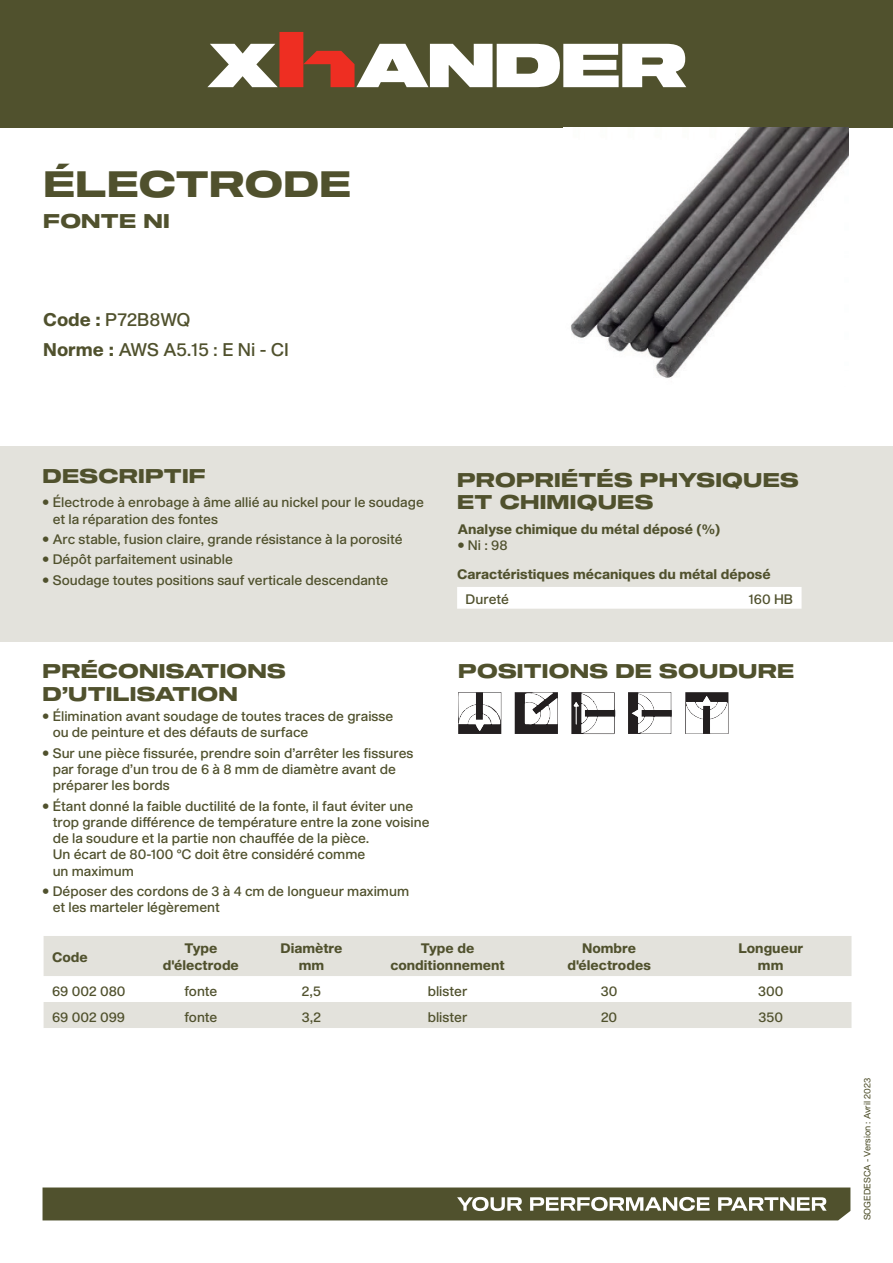
<style>
.page{position:relative;width:893px;height:1263px;background:#fff}
.page>*{position:absolute;margin:0;border:0;box-sizing:border-box;transform-origin:0 0}
.t1{font:36px "Shapiro 75 Heavy Extd";letter-spacing:.01em;color:#50512d}
.t2{font:19.5px/22.5px "Shapiro 75 Heavy Extd";letter-spacing:.01em;color:#50512d}
.t3{font:18px/30.2px "Shapiro 55 Middle";color:#50512d}
.t4{font:13.5px/16.2px "Shapiro 55 Middle";color:#50512d}
.t5{font:800 13.5px/16.2px "Shapiro 75";color:#50512d;text-align:center}
.t6{font:9px "Shapiro 45 Welter";color:#50512d}
.s1{font-family:"Shapiro 75";font-weight:800}
</style>
<div class="page">
<svg style="left:43px;top:1187px;width:807px;height:33px;background:#636444"></svg>
<div style="left:0;top:0;width:893px;height:128px;background:#50512d"></div>
<svg style="left:207px;top:32px;width:479px;height:55px"></svg>
<svg style="left:44px;top:936px;width:807px;height:92px;fill:#e3e2dc"></svg>
<img style="left:571px;top:128px;width:278px;height:250px">
<div style="left:0;top:446px;width:893px;height:196px;background:#e3e2dc"></div>
<div style="left:457px;top:587px;width:344px;height:22px;background:#fff"></div>
<svg style="left:458px;top:692px;width:271px;height:42px"></svg>
<h1 class="t1" style="left:43px;top:159px;width:309px">ÉLECTRODE</h1>
<h2 class="t2" style="left:43px;top:211px;width:128px">FONTE NI</h2>
<h3 class="t3" style="left:43px;top:305px;width:247px"><span class="s1">Code</span> P<span class="s1">:</span> 72B8WQ<br><span class="s1">Norme :</span> AWS A5.15 E: Ni - CI</h3>
<h2 class="t2" style="left:43px;top:465px;width:165px">DESCRIPTIF</h2>
<p class="t4" style="left:53px;top:495px;width:373px;text-indent:-10px"><span class="s1">•</span> Électrode à enrobage à âme allié au nickel pour le soudage et la réparation des fontes</p>
<p class="t4" style="left:43px;top:532px;width:362px"><span class="s1">•</span> Arc stable, fusion claire, grande résistance laà porosité</p>
<p class="t4" style="left:43px;top:552px;width:192px"><span class="s1">•</span> Dépôt parfaitement usinable</p>
<p class="t4" style="left:43px;top:572px;width:347px"><span class="s1">•</span> Soudage toutes positions sauf verticale descendante</p>
<h2 class="t2" style="left:43px;top:661px;width:245px">PRÉCONISATIONS<br>D’UTILISATION</h2>
<p class="t4" style="left:53px;top:709px;width:342px;text-indent:-10px"><span class="s1">•</span> Élimination avant soudage de toutes traces de graisse ou de peinture et des défauts de surface</p>
<p class="t4" style="left:53px;top:745px;width:362px;text-indent:-10px"><span class="s1">•</span> Sur une pièce fissurée, prendre soin d’arrêter les fissures par forage d’un trou de 6 8à mm de diamètre avant de préparer les bords</p>
<p class="t4" style="left:53px;top:798px;width:378px;text-indent:-10px"><span class="s1">•</span> Étant donné la faible ductilité de la fonte il, faut éviter une trop grande différence de température entre la zone voisine de la soudure et la partie non chauffée de la pièce.<br>Un écart de 80-100 C° doit être considéré comme<br>un maximum</p>
<p class="t4" style="left:53px;top:884px;width:358px;text-indent:-10px"><span class="s1">•</span> Déposer des cordons de 4à3 cm de longueur maximum et les marteler légèrement</p>
<h2 class="t2" style="left:457px;top:469px;width:343px">PROPRIÉTÉS PHYSIQUES<br>ET CHIMIQUES</h2>
<p class="t5" style="left:458px;top:522px;width:264px">Analyse chimique du métal déposé %) (</p>
<p class="t4" style="left:458px;top:538px;width:51px"><span class="s1">•</span>Ni:98</p>
<p class="t5" style="left:457px;top:566px;width:315px">Caractéristiques mécaniques du métal déposé</p>
<p class="t4" style="left:749px;top:592px;width:46px">160 HB</p>
<p class="t4" style="left:466px;top:592px;width:45px">Dureté</p>
<h2 class="t2" style="left:458px;top:661px;width:338px">POSITIONS DE SOUDURE</h2>
<p class="t5" style="left:52px;top:949px;width:37px">Code</p>
<p class="t4" style="left:52px;top:983px;width:75px">69 002 080</p>
<p class="t4" style="left:52px;top:1009px;width:75px">69 002 099</p>
<p class="t5" style="left:184px;top:941px;width:35px">Type</p>
<p class="t5" style="left:163px;top:957px;width:78px">d'électrode</p>
<p class="t4" style="left:184px;top:983px;width:34px">fonte</p>
<p class="t4" style="left:184px;top:1009px;width:34px">fonte</p>
<p class="t5" style="left:280px;top:941px;width:64px">Diamètre mm</p>
<p class="t5" style="left:390px;top:941px;width:116px">Type de conditionnement</p>
<p class="t5" style="left:567px;top:941px;width:85px">Nombre d'électrodes</p>
<p class="t5" style="left:738px;top:941px;width:66px">Longueur mm</p>
<p class="t4" style="left:758px;top:983px;width:27px">300</p>
<p class="t4" style="left:428px;top:983px;width:41px">blister</p>
<p class="t4" style="left:601px;top:983px;width:18px">30</p>
<p class="t4" style="left:302px;top:983px;width:21px">2,5</p>
<p class="t4" style="left:302px;top:1009px;width:21px">3,2</p>
<p class="t4" style="left:428px;top:1009px;width:41px">blister</p>
<p class="t4" style="left:601px;top:1009px;width:18px">20</p>
<p class="t4" style="left:758px;top:1009px;width:26px">350</p>
<p class="t6" style="left:861px;top:1220px;width:144px;rotate:-90deg">SOGEDESCA - Version : Avril 2023</p>
</div>
